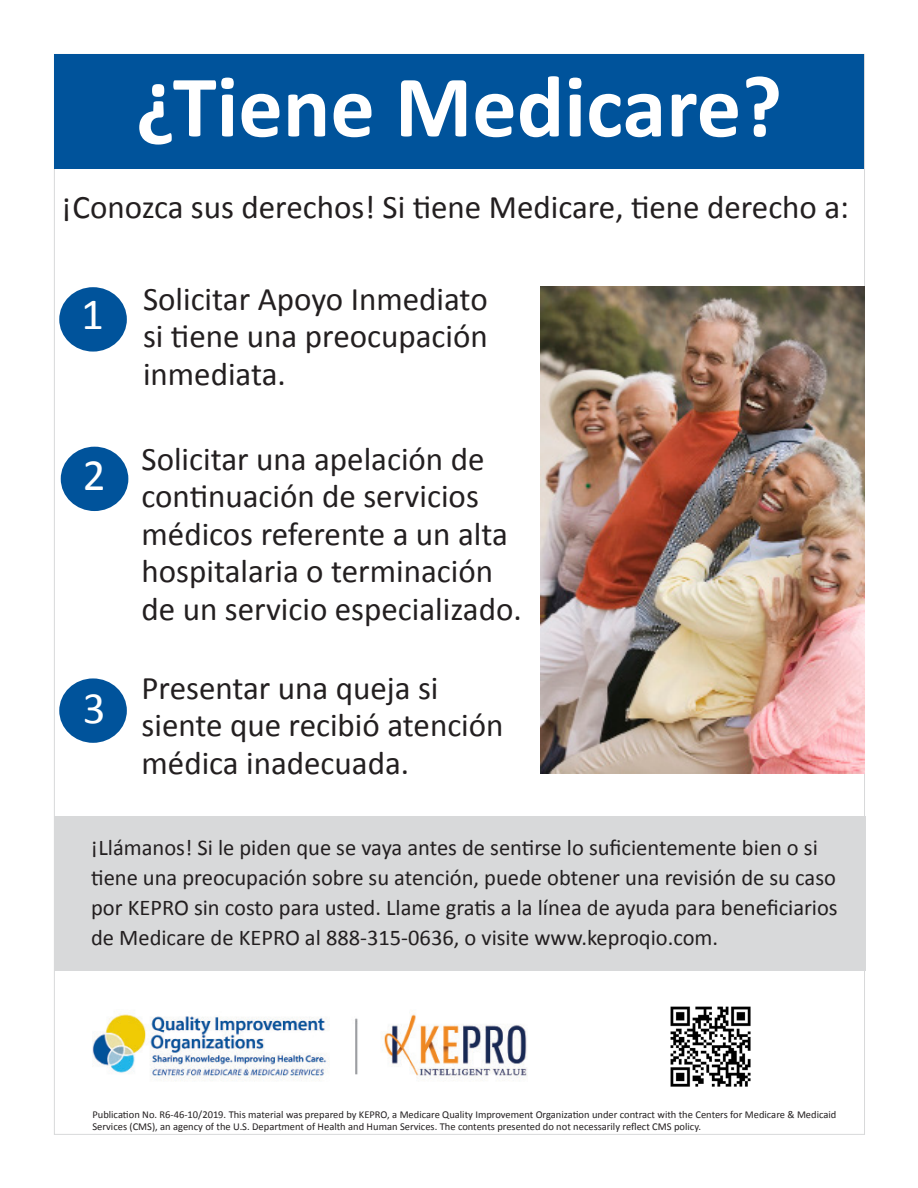
<style>
.page{position:relative;width:918px;height:1188px;background:#fff}
.page>*{position:absolute;margin:0;border:0;box-sizing:border-box;transform-origin:0 0}
.t1{font:700 88.5px "Calibri";color:#fff}
.t2{font:45px "Calibri";color:#fff}
.t3{font:33px/37.5px "Calibri";color:#231f20}
.t4{font:22.5px/30px "Calibri";color:#231f20}
.t5{font:10.5px/12.6px "Calibri";color:#231f20}
</style>
<div class="page">
<div style="left:59px;top:678px;width:68px;height:65px;background:#00539b;border-radius:50%"></div>
<div style="left:59px;top:287px;width:68px;height:65px;background:#00539b;border-radius:50%"></div>
<div style="left:61px;top:447px;width:67px;height:64px;background:#00539b;border-radius:50%"></div>
<div style="left:54px;top:54px;width:810px;height:114px;background:#00539b"></div>
<div style="left:54px;top:817px;width:811px;height:154px;background:#d8d9da"></div>
<img style="left:540px;top:287px;width:324px;height:487px">
<img style="left:92px;top:1011px;width:436px;height:70px">
<img style="left:670px;top:1006px;width:81px;height:81px">
<p class="t1" style="left:136px;top:52px;width:648px">¿Tiene Medicare?</p>
<p class="t3" style="left:62px;top:187px;width:789px">¡Conozca sus derechos! Si tiene Medicare, tiene derecho a:</p>
<h2 class="t2" style="left:81px;top:286px;width:24px">1</h2>
<h2 class="t2" style="left:83px;top:447px;width:24px">2</h2>
<h2 class="t2" style="left:83px;top:681px;width:24px">3</h2>
<p class="t3" style="left:143px;top:278px;width:346px;text-align:justify">Solicitar Apoyo Inmediato si tiene una preocupación inmediata.</p>
<p class="t3" style="left:142px;top:439px;width:382px">Solicitar una apelación de continuación de servicios médicos referente a un alta hospitalaria o terminación de un servicio especializado.</p>
<p class="t3" style="left:142px;top:668px;width:364px">Presentar una queja si siente que recibió atención médica inadecuada.</p>
<p class="t4" style="left:91px;top:831px;width:748px">¡Llámanos! Si le piden que se vaya antes de sentirse lo suficientemente bien o si tiene una preocupación sobre su atención, puede obtener una revisión de su caso por KEPRO sin costo para usted. Llame gratis a la línea de ayuda para beneficiarios de Medicare de KEPRO al 888-315-0636, o visite www.keproqio.com.</p>
<p class="t5" style="left:92px;top:1107px;width:746px">Publication No. R6-46-10/2019. This material was prepared by KEPRO, a Medicare Quality Improvement Organization under contract with the Centers for Medicare &amp; Medicaid<br>Services (CMS), an agency of the U.S. Department of Health and Human Services. The contents presented do not necessarily reflect CMS policy.</p>
</div>
